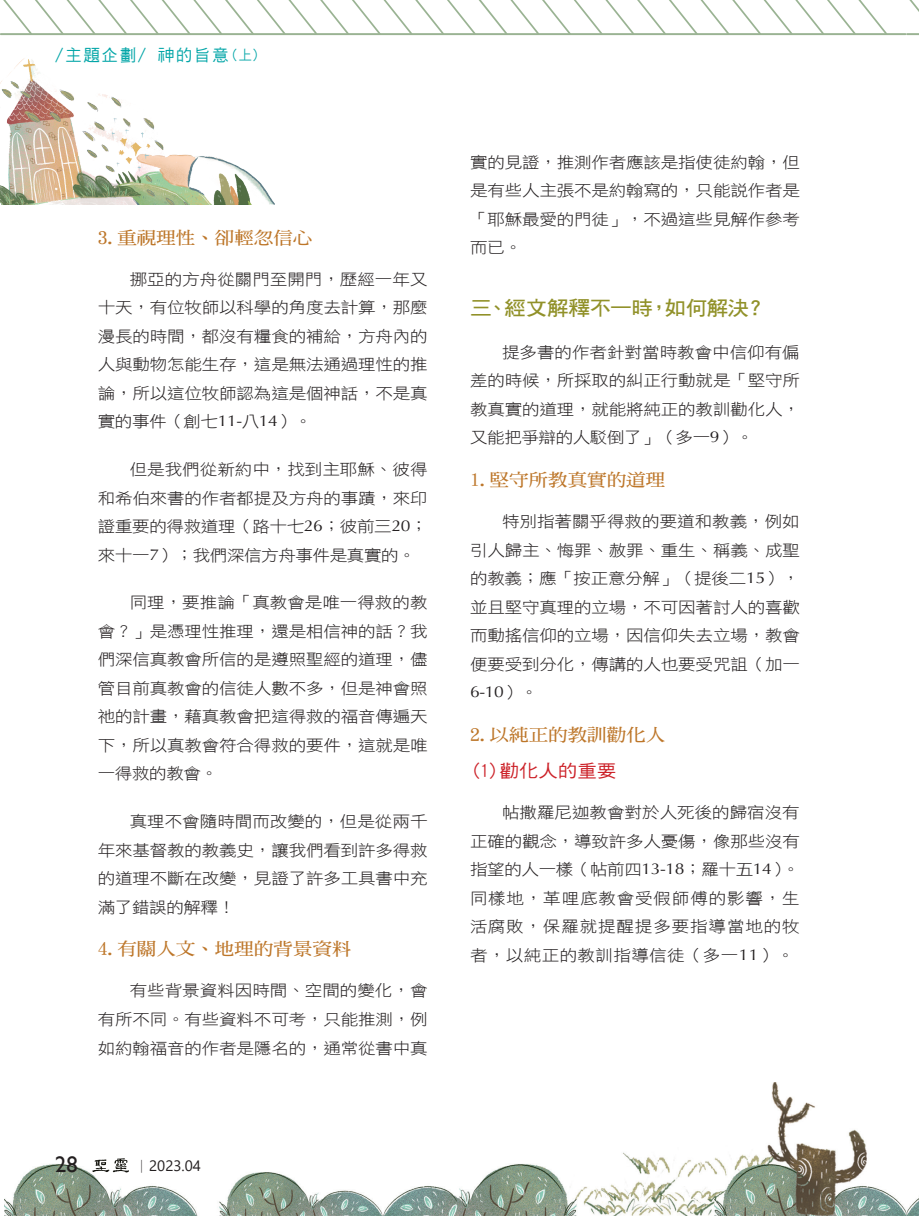
<style>
.page{position:relative;width:919px;height:1217px;background:#fff}
.page>*{position:absolute;margin:0;border:0;box-sizing:border-box;transform-origin:0 0}
.t1{font:22.5px "Gill Sans";color:#231f20}
.大標{font:20.25px "DF Hei W7 WIN BF";letter-spacing:-.035em;color:#919129;scale:1.08 1}
.中標{font:17.55px "DF Ming W7 WIN BF";color:#bd7629;scale:1.11 1}
.小標{font:17.55px "DF Hei W5 WIN BF";color:#cc2128;scale:1.11 1}
.作者_大{font:16.5px "DF Hei W5 WIN BF";letter-spacing:.1em;color:#00a5a7}
.t2{font:15.75px/28.5px "DF Hei W3 WIN BF";letter-spacing:-.01em;color:#231f20;text-align:justify;scale:1.11 1}
.t3{font:15px "Segoe UI";color:#231f20}
.s1{font-size:13.5px}
.s2{font-family:"Optima"}
.s3{font-family:"Adobe Ming Std";font-weight:300}
</style>
<div class="page">
<img style="left:5px;top:1082px;width:913px;height:132px">
<img style="left:0;top:58px;width:274px;height:147px">
<svg style="left:0;top:0;width:918px;height:35px"></svg>
<svg style="left:92px;top:1157px;width:37px;height:15px"></svg>
<p class="作者_大" style="left:55px;top:47px;width:206px">/主題企劃/ 神的旨意<span class="s1">(上)</span></p>
<p class="中標" style="left:98px;top:228px;width:195px">3.重視理性、卻輕忽信心</p>
<p class="t2" style="left:98px;top:265px;width:298px;text-indent:32px">挪亞的方舟從關門至開門，歷經一年又十天，有位牧師以科學的角度去計算，那麼漫長的時間，都沒有糧食的補給，方舟內的人與動物怎能生存，這是無法通過理性的推論，所以這位牧師認為這是個神話，不是真實的事件（創七<span class="s2">11-</span>八<span class="s2">14</span>）。</p>
<p class="t2" style="left:98px;top:455px;width:298px;text-indent:32px">但是我們從新約中，找到主耶穌、彼得和希伯來書的作者都提及方舟的事蹟，來印證重要的得救道理（路十七<span class="s2">26</span>；彼前三<span class="s2">20</span>；來十一<span class="s2">7</span>）；我們深信方舟事件是真實的。</p>
<p class="t2" style="left:98px;top:588px;width:298px;text-indent:32px">同理，要推論「真教會是唯一得救的教會？」是憑理性推理，還是相信神的話？我們深信真教會所信的是遵照聖經的道理，儘管目前真教會的信徒人數不多，但是神會照祂的計畫，藉真教會把這得救的福音傳遍天下，所以真教會符合得救的要件，這就是唯一得救的教會。</p>
<p class="t2" style="left:98px;top:806px;width:298px;text-indent:32px">真理不會隨時間而改變的，但是從兩千年來基督教的教義史，讓我們看到許多得救的道理不斷在改變，見證了許多工具書中充滿了錯誤的解釋！</p>
<p class="中標" style="left:98px;top:940px;width:230px">4.有關人文、地理的背景資料</p>
<p class="t2" style="left:98px;top:976px;width:298px;text-indent:32px">有些背景資料因時間、空間的變化，會有所不同。有些資料不可考，只能推測，例如約翰福音的作者是隱名的，通常從書中真</p>
<p class="t1" style="left:55px;top:1150px;width:24px">28</p>
<p class="t3" style="left:134px;top:1151px;width:68px"><span class="s3">｜</span>2023.04</p>
<p class="t2" style="left:470px;top:148px;width:298px">實的見證，推測作者應該是指使徒約翰，但是有些人主張不是約翰寫的，只能說作者是「耶穌最愛的門徒」，不過這些見解作參考而已。</p>
<p class="大標" style="left:470px;top:298px;width:276px">三、經文解釋不一時，如何解決？</p>
<p class="t2" style="left:470px;top:338px;width:298px;text-indent:32px">提多書的作者針對當時教會中信仰有偏差的時候，所採取的糾正行動就是「堅守所教真實的道理，就能將純正的教訓勸化人，又能把爭辯的人駁倒了」（多一<span class="s2">9</span>）。</p>
<p class="中標" style="left:470px;top:471px;width:177px">1.堅守所教真實的道理</p>
<p class="t2" style="left:470px;top:507px;width:298px;text-indent:32px">特別指著關乎得救的要道和教義，例如引人歸主、悔罪、赦罪、重生、稱義、成聖的教義；應「按正意分解」（提後二<span class="s2">15</span>），並且堅守真理的立場，不可因著討人的喜歡而動搖信仰的立場，因信仰失去立場，教會便要受到分化，傳講的人也要受咒詛（加一<span class="s2">6-10</span>）。</p>
<p class="中標" style="left:470px;top:725px;width:177px">2.以純正的教訓勸化人</p>
<p class="小標" style="left:470px;top:762px;width:133px">(1)勸化人的重要</p>
<p class="t2" style="left:470px;top:798px;width:298px;text-indent:32px">帖撒羅尼迦教會對於人死後的歸宿沒有正確的觀念，導致許多人憂傷，像那些沒有指望的人一樣（帖前四<span class="s2">13-18</span>；羅十五<span class="s2">14</span>）。同樣地，革哩底教會受假師傅的影響，生活腐敗，保羅就提醒提多要指導當地的牧者，以純正的教訓指導信徒（多一<span class="s2">11</span>）。</p>
</div>
